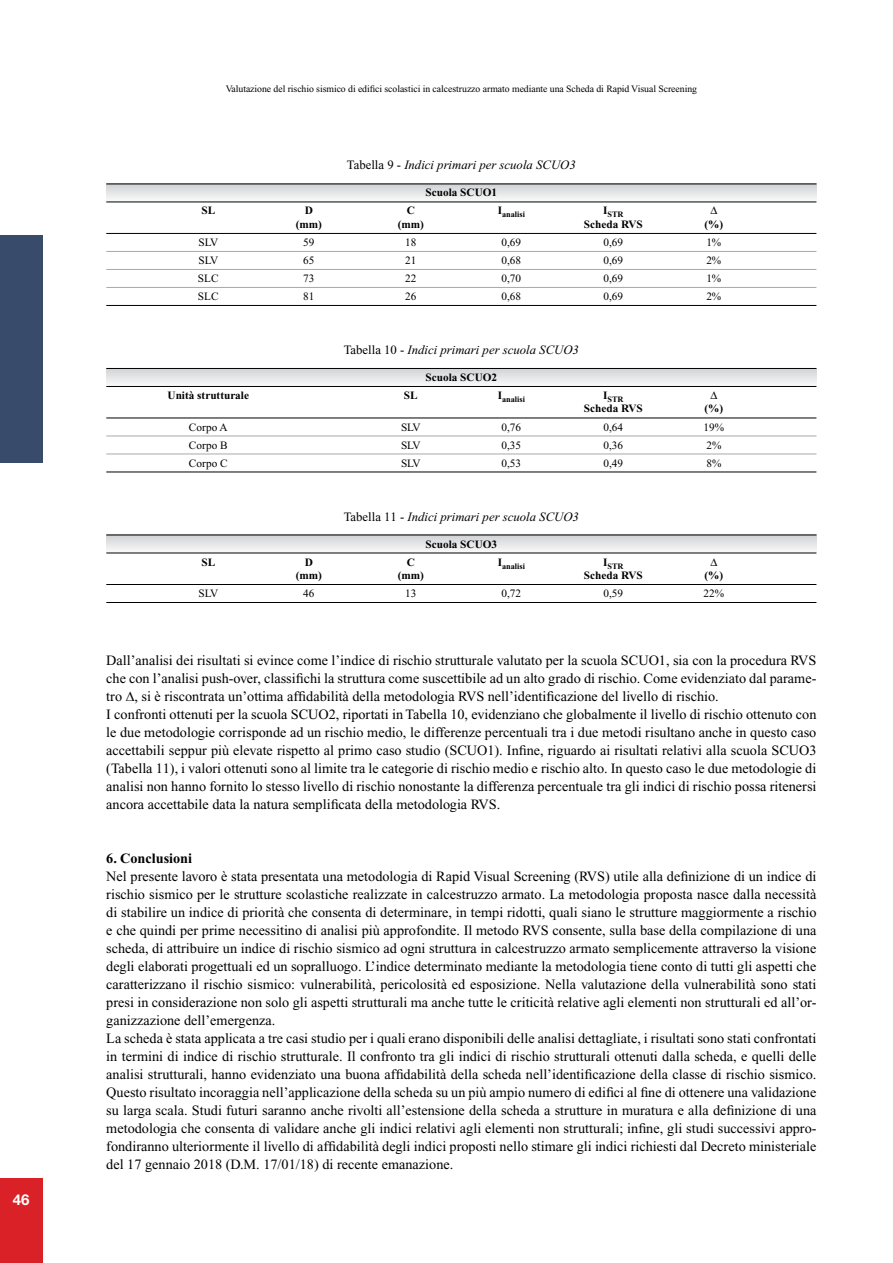
<style>
.page{position:relative;width:893px;height:1263px;background:#fff}
.page>*{position:absolute;margin:0;border:0;box-sizing:border-box;transform-origin:0 0}
.t1{font:700 15px "Helvetica Neue";color:#fff}
.t2{font:14.25px/18px "Times New Roman";color:#000}
.t3{font:700 14.25px "Times New Roman";color:#000}
.t4{font:italic 12.75px "Times New Roman";color:#000}
.t5{font:11.25px "Times New Roman";color:#000}
.t6{font:700 11.25px "Times New Roman";color:#000}
.t7{font:9.75px "Times New Roman";letter-spacing:-.005em;color:#000}
.t8{font:700 8.25px "Times New Roman";color:#000}
.s1{font-style:normal}
</style>
<div class="page">
<div style="left:0;top:1178px;width:43px;height:85px;background:#da2128"></div>
<div style="left:0;top:236px;width:43px;height:227px;background:#394b6a"></div>
<svg style="left:106px;top:536px;width:710px;height:17px"></svg>
<svg style="left:106px;top:369px;width:710px;height:17px"></svg>
<svg style="left:106px;top:185px;width:710px;height:17px"></svg>
<hr style="left:106px;top:184px;width:710px;height:1px;background:#000">
<hr style="left:106px;top:202px;width:710px;height:1px;background:#000">
<hr style="left:106px;top:233px;width:710px;height:1px;background:#000">
<hr style="left:106px;top:251px;width:710px;height:1px;background:#a7a9ac">
<hr style="left:106px;top:269px;width:710px;height:1px;background:#a7a9ac">
<hr style="left:106px;top:287px;width:710px;height:1px;background:#a7a9ac">
<hr style="left:106px;top:305px;width:710px;height:1px;background:#000">
<hr style="left:106px;top:368px;width:710px;height:1px;background:#000">
<hr style="left:106px;top:386px;width:710px;height:1px;background:#000">
<hr style="left:106px;top:418px;width:710px;height:1px;background:#000">
<hr style="left:106px;top:436px;width:710px;height:1px;background:#a7a9ac">
<hr style="left:106px;top:454px;width:710px;height:1px;background:#a7a9ac">
<hr style="left:106px;top:472px;width:710px;height:1px;background:#000">
<hr style="left:106px;top:535px;width:710px;height:1px;background:#000">
<hr style="left:106px;top:553px;width:710px;height:1px;background:#000">
<hr style="left:106px;top:584px;width:710px;height:1px;background:#000">
<hr style="left:106px;top:602px;width:710px;height:1px;background:#000">
<p class="t1" style="left:13px;top:1190px;width:18px">46</p>
<p class="t7" style="left:226px;top:84px;width:473px">Valutazione del rischio sismico di edifici scolastici in calcestruzzo armato mediante una Scheda di Rapid Visual Screening</p>
<p class="t4" style="left:347px;top:158px;width:230px"><span class="s1">Tabella 9 -</span> Indici primari per scuola SCUO3</p>
<p class="t6" style="left:426px;top:186px;width:73px">Scuola SCUO1</p>
<p class="t6" style="left:201px;top:204px;width:15px">SL</p>
<p class="t6" style="left:305px;top:204px;width:10px">D</p>
<p class="t6" style="left:407px;top:204px;width:10px">C</p>
<p class="t8" style="left:498px;top:210px;width:29px"><sup>I</sup>analisi</p>
<p class="t8" style="left:603px;top:210px;width:22px"><sup>I</sup>STR</p>
<p class="t6" style="left:296px;top:218px;width:28px">(mm)</p>
<p class="t6" style="left:398px;top:218px;width:28px">(mm)</p>
<p class="t6" style="left:584px;top:218px;width:60px">Scheda RVS</p>
<p class="t6" style="left:704px;top:218px;width:20px">(%)</p>
<p class="t5" style="left:198px;top:236px;width:21px">SLV</p>
<p class="t5" style="left:303px;top:236px;width:13px">59</p>
<p class="t5" style="left:405px;top:236px;width:13px">18</p>
<p class="t5" style="left:501px;top:236px;width:21px">0,69</p>
<p class="t5" style="left:603px;top:236px;width:21px">0,69</p>
<p class="t5" style="left:706px;top:236px;width:16px">1%</p>
<p class="t5" style="left:198px;top:254px;width:21px">SLV</p>
<p class="t5" style="left:303px;top:254px;width:13px">65</p>
<p class="t5" style="left:405px;top:254px;width:13px">21</p>
<p class="t5" style="left:501px;top:254px;width:21px">0,68</p>
<p class="t5" style="left:603px;top:254px;width:21px">0,69</p>
<p class="t5" style="left:706px;top:254px;width:16px">2%</p>
<p class="t5" style="left:198px;top:272px;width:22px">SLC</p>
<p class="t5" style="left:303px;top:272px;width:13px">73</p>
<p class="t5" style="left:405px;top:272px;width:13px">22</p>
<p class="t5" style="left:501px;top:272px;width:21px">0,70</p>
<p class="t5" style="left:603px;top:272px;width:21px">0,69</p>
<p class="t5" style="left:706px;top:272px;width:16px">1%</p>
<p class="t5" style="left:198px;top:290px;width:22px">SLC</p>
<p class="t5" style="left:303px;top:290px;width:13px">81</p>
<p class="t5" style="left:405px;top:290px;width:13px">26</p>
<p class="t5" style="left:501px;top:290px;width:21px">0,68</p>
<p class="t5" style="left:603px;top:290px;width:21px">0,69</p>
<p class="t5" style="left:706px;top:290px;width:16px">2%</p>
<p class="t4" style="left:344px;top:343px;width:237px"><span class="s1">Tabella 10 -</span> Indici primari per scuola SCUO3</p>
<p class="t6" style="left:426px;top:371px;width:73px">Scuola SCUO2</p>
<p class="t6" style="left:168px;top:389px;width:83px">Unità strutturale</p>
<p class="t6" style="left:404px;top:389px;width:15px">SL</p>
<p class="t8" style="left:498px;top:395px;width:29px"><sup>I</sup>analisi</p>
<p class="t8" style="left:603px;top:395px;width:22px"><sup>I</sup>STR</p>
<p class="t6" style="left:584px;top:402px;width:60px">Scheda RVS</p>
<p class="t6" style="left:704px;top:402px;width:20px">(%)</p>
<p class="t5" style="left:189px;top:421px;width:40px">Corpo A</p>
<p class="t5" style="left:401px;top:421px;width:21px">SLV</p>
<p class="t5" style="left:501px;top:421px;width:21px">0,76</p>
<p class="t5" style="left:603px;top:421px;width:21px">0,64</p>
<p class="t5" style="left:703px;top:421px;width:22px">19%</p>
<p class="t5" style="left:189px;top:439px;width:40px">Corpo B</p>
<p class="t5" style="left:401px;top:439px;width:21px">SLV</p>
<p class="t5" style="left:501px;top:439px;width:21px">0,35</p>
<p class="t5" style="left:603px;top:439px;width:21px">0,36</p>
<p class="t5" style="left:706px;top:439px;width:16px">2%</p>
<p class="t5" style="left:189px;top:457px;width:40px">Corpo C</p>
<p class="t5" style="left:401px;top:457px;width:21px">SLV</p>
<p class="t5" style="left:501px;top:457px;width:21px">0,53</p>
<p class="t5" style="left:603px;top:457px;width:21px">0,49</p>
<p class="t5" style="left:706px;top:457px;width:16px">8%</p>
<p class="t4" style="left:344px;top:509px;width:237px"><span class="s1">Tabella 11 -</span> Indici primari per scuola SCUO3</p>
<p class="t6" style="left:426px;top:537px;width:73px">Scuola SCUO3</p>
<p class="t6" style="left:201px;top:555px;width:15px">SL</p>
<p class="t6" style="left:305px;top:555px;width:10px">D</p>
<p class="t6" style="left:407px;top:555px;width:10px">C</p>
<p class="t8" style="left:498px;top:561px;width:29px"><sup>I</sup>analisi</p>
<p class="t8" style="left:603px;top:561px;width:22px"><sup>I</sup>STR</p>
<p class="t6" style="left:296px;top:569px;width:28px">(mm)</p>
<p class="t6" style="left:398px;top:569px;width:28px">(mm)</p>
<p class="t6" style="left:584px;top:569px;width:60px">Scheda RVS</p>
<p class="t6" style="left:704px;top:569px;width:20px">(%)</p>
<p class="t5" style="left:198px;top:587px;width:21px">SLV</p>
<p class="t5" style="left:303px;top:587px;width:13px">46</p>
<p class="t5" style="left:405px;top:587px;width:13px">13</p>
<p class="t5" style="left:501px;top:587px;width:21px">0,72</p>
<p class="t5" style="left:603px;top:587px;width:21px">0,59</p>
<p class="t5" style="left:703px;top:587px;width:22px">22%</p>
<p class="t2" style="left:106px;top:652px;width:712px">Dall’analisi dei risultati si evince come l’indice di rischio strutturale valutato per la scuola SCUO1, sia con la procedura RVS che con l’analisi push-over, classifichi la struttura come suscettibile ad un alto grado di rischio. Come evidenziato dal parame&shy;tro ∆ si è riscontrata un’ottima affidabilità della metodologia RVS nell’identificazione del livello di rischio.<br>I confronti ottenuti per la scuola SCUO2, riportati in Tabella 10, evidenziano che globalmente il livello di rischio ottenuto con le due metodologie corrisponde ad un rischio medio, le differenze percentuali tra i due metodi risultano anche in questo caso accettabili seppur più elevate rispetto al primo caso studio (SCUO1). Infine, riguardo ai risultati relativi alla scuola SCUO3 (Tabella 11), i valori ottenuti sono al limite tra le categorie di rischio medio e rischio alto. In questo caso le due metodologie di analisi non hanno fornito lo stesso livello di rischio nonostante la differenza percentuale tra gli indici di rischio possa ritenersi ancora accettabile data la natura semplificata della metodologia RVS.</p>
<p class="t3" style="left:106px;top:851px;width:87px">6. Conclusioni</p>
<p class="t2" style="left:106px;top:868px;width:712px">Nel presente lavoro è stata presentata una metodologia di Rapid Visual Screening (RVS) utile alla definizione di un indice di rischio sismico per le strutture scolastiche realizzate in calcestruzzo armato. La metodologia proposta nasce dalla necessità di stabilire un indice di priorità che consenta di determinare, in tempi ridotti, quali siano le strutture maggiormente a rischio e che quindi per prime necessitino di analisi più approfondite. Il metodo RVS consente, sulla base della compilazione di una scheda, di attribuire un indice di rischio sismico ad ogni struttura in calcestruzzo armato semplicemente attraverso la visione degli elaborati progettuali ed un sopralluogo. L’indice determinato mediante la metodologia tiene conto di tutti gli aspetti che caratterizzano il rischio sismico: vulnerabilità, pericolosità ed esposizione. Nella valutazione della vulnerabilità sono stati presi in considerazione non solo gli aspetti strutturali ma anche tutte le criticità relative agli elementi non strutturali ed all’or&shy;ganizzazione dell’emergenza.<br>La scheda è stata applicata a tre casi studio per i quali erano disponibili delle analisi dettagliate, i risultati sono stati confrontati in termini di indice di rischio strutturale. Il confronto tra gli indici di rischio strutturali ottenuti dalla scheda, e quelli delle analisi strutturali, hanno evidenziato una buona affidabilità della scheda nell’identificazione della classe di rischio sismico.<br>Questo risultato incoraggia nell’applicazione della scheda su un più ampio numero di edifici al fine di ottenere una validazione su larga scala. Studi futuri saranno anche rivolti all’estensione della scheda a strutture in muratura e alla definizione di una metodologia che consenta di validare anche gli indici relativi agli elementi non strutturali; infine, gli studi successivi appro&shy;fondiranno ulteriormente il livello di affidabilità degli indici proposti nello stimare gli indici richiesti dal Decreto ministeriale del 17 gennaio 2018 (D.M. 17/01/18) di recente emanazione.</p>
</div>
